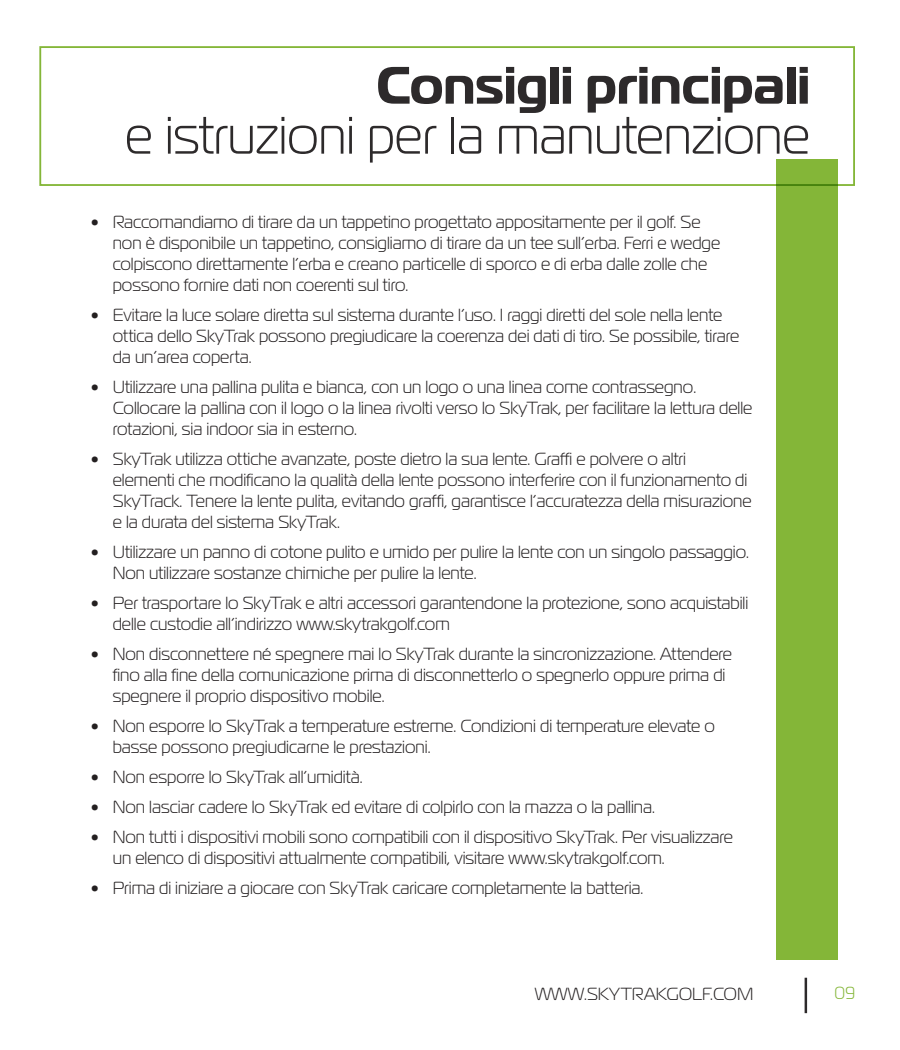
<style>
.page{position:relative;width:900px;height:1050px;background:#fff}
.page>*{position:absolute;margin:0;border:0;box-sizing:border-box;transform-origin:0 0}
.Big_Title{font:300 52.5px/50px "Magistral";color:#2d2a2b;text-align:right}
.t1{font:300 17.5px/21px "Magistral";color:#231f20}
.t2{font:300 17.5px "Magistral";color:#84b638}
.s1{font-weight:700}
</style>
<div class="page">
<div style="left:39px;top:46px;width:816px;height:140px;border:2px solid #84b638"></div>
<hr style="left:805px;top:978px;width:2px;height:35px;background:#2d2a2b">
<div style="left:777px;top:160px;width:61px;height:800px;background:#84b638"></div>
<p class="Big_Title" style="left:125px;top:59px;width:686px"><span class="s1">Consigli principali<br></span>e istruzioni per la manutenzione</p>
<p class="t1" style="left:113px;top:211px;width:609px;text-indent:-22px">• Raccomandiamo di tirare da un tappetino progettato appositamente per il golf. Se non è disponibile un tappetino, consigliamo di tirare da un tee sull’erba. Ferri e wedge colpiscono direttamente l’erba e creano particelle di sporco e di erba dalle zolle che possono fornire dati non coerenti sul tiro.</p>
<p class="t1" style="left:113px;top:304px;width:628px;text-indent:-22px">• Evitare la luce solare diretta sul sistema durante l’uso. I raggi diretti del sole nella lente ottica dello SkyTrak possono pregiudicare la coerenza dei dati di tiro. Se possibile, tirare da un’area coperta.</p>
<p class="t1" style="left:113px;top:376px;width:641px;text-indent:-22px">• Utilizzare una pallina pulita e bianca, con un logo o una linea come contrassegno.<br>Collocare la pallina con il logo o la linea rivolti verso lo SkyTrak, per facilitare la lettura delle rotazioni, sia indoor sia in esterno.</p>
<p class="t1" style="left:113px;top:448px;width:640px;text-indent:-22px">• SkyTrak utilizza ottiche avanzate, poste dietro la sua lente. Graffi e polvere o altri elementi che modificano la qualità della lente possono interferire con il funzionamento di SkyTrack. Tenere la lente pulita, evitando graffi, garantisce l’accuratezza della misurazione e la durata del sistema SkyTrak.</p>
<p class="t1" style="left:113px;top:541px;width:638px;text-indent:-22px">• Utilizzare un panno di cotone pulito e umido per pulire la lente con un singolo passaggio.<br>Non utilizzare sostanze chimiche per pulire la lente.</p>
<p class="t1" style="left:113px;top:592px;width:637px;text-indent:-22px">• Per trasportare lo SkyTrak e altri accessori garantendone la protezione, sono acquistabili delle custodie all’indirizzo www.skytrakgolf.com</p>
<p class="t1" style="left:113px;top:643px;width:621px;text-indent:-22px">• Non disconnettere né spegnere mai lo SkyTrak durante la sincronizzazione. Attendere fino alla fine della comunicazione prima di disconnetterlo o spegnerlo oppure prima di spegnere il proprio dispositivo mobile.</p>
<p class="t1" style="left:113px;top:715px;width:604px;text-indent:-22px">• Non esporre lo SkyTrak a temperature estreme. Condizioni di temperature elevate o basse possono pregiudicarne le prestazioni.</p>
<p class="t1" style="left:90px;top:766px;width:274px">• Non esporre lo SkyTrak all’umidità.</p>
<p class="t1" style="left:90px;top:796px;width:566px">• Non lasciar cadere lo SkyTrak ed evitare di colpirlo con la mazza o la pallina.</p>
<p class="t1" style="left:113px;top:826px;width:622px;text-indent:-22px">• Non tutti i dispositivi mobili sono compatibili con il dispositivo SkyTrak. Per visualizzare un elenco di dispositivi attualmente compatibili, visitare www.skytrakgolf.com.</p>
<p class="t1" style="left:90px;top:877px;width:555px">• Prima di iniziare a giocare con SkyTrak caricare completamente la batteria.</p>
<p class="t1" style="left:535px;top:983px;width:220px">WWW.SKYTRAKGOLF.COM</p>
<p class="t2" style="left:834px;top:982px;width:22px">09</p>
</div>
